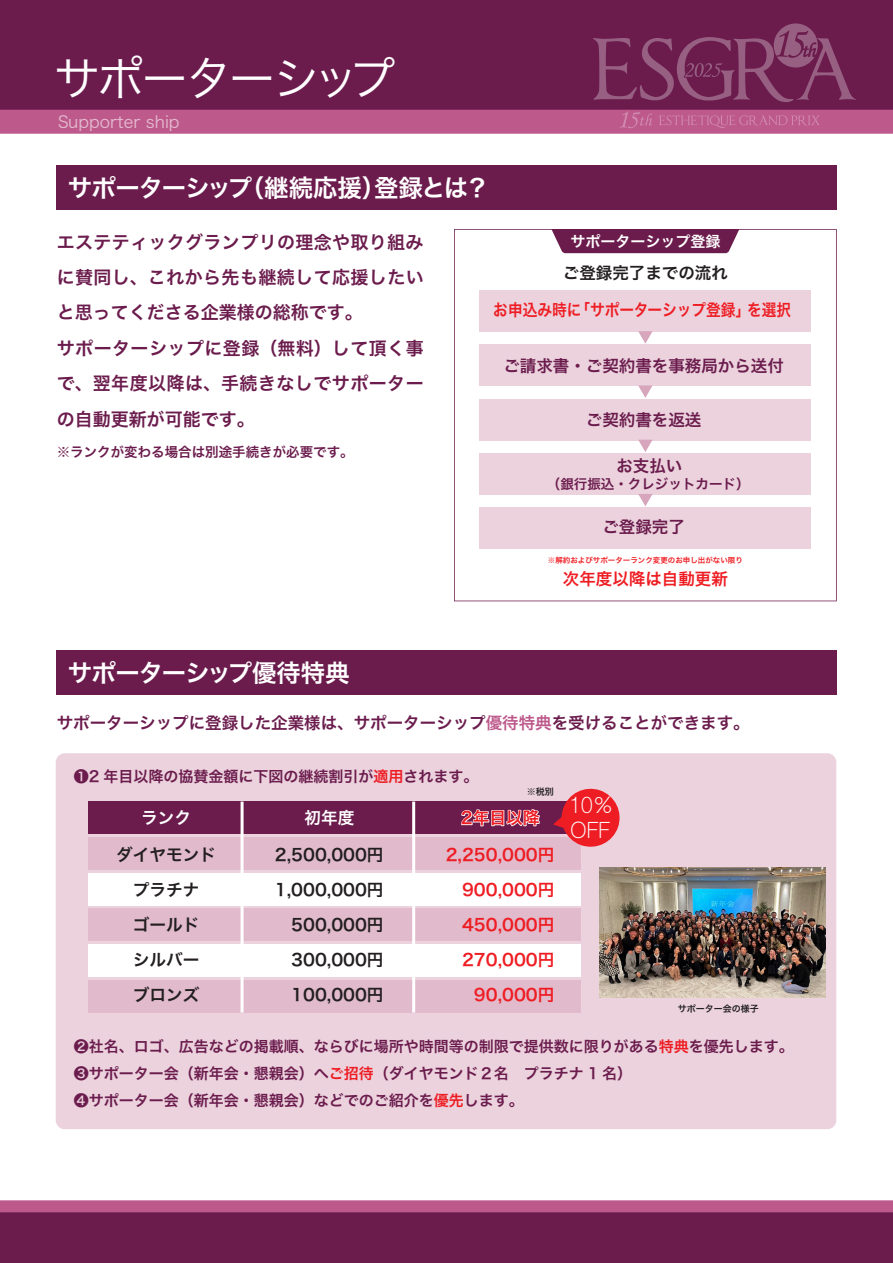
<style>
.page{position:relative;width:893px;height:1263px;background:#fff}
.page>*{position:absolute;margin:0;border:0;box-sizing:border-box;transform-origin:0 0}
.t1{font:46.5px "Hira Kaku Pro W3";letter-spacing:-.06em;color:#fff}
.t2{font:24.45px "Hira Kaku Pro W6";letter-spacing:-.04em;color:#fff}
.t3{font:21.75px/24.8px "Shree Dev 0714";color:#fff}
.t4{font:18px/35.4px "Hira Kaku Pro W6";letter-spacing:.025em;color:#6b1c4d}
.t5{font:16.65px/35px "Hira Kaku Pro W6";color:#231f20;text-align:center}
.t6{font:16.65px/35px "Hira Kaku Pro W6";color:#ee1d23;text-align:right}
.t7{font:16.65px "Hira Kaku Pro W6";color:#fff}
.t8{font:16.5px "Hira Kaku Pro W6";color:#6b1c4d}
.t9{font:16.5px "Hira Kaku Pro W6";color:#ee1d23;scale:.89 1}
.t10{font:16.5px "Hira Kaku Pro W3";color:#fff}
.t11{font:16.5px "Hira Kaku Pro W6";color:#231f20}
.t12{font:16.5px "Hira Kaku Pro W6";color:#ee1d23}
.t13{font:15px/27px "Hira Kaku Pro W6";color:#6b1c4d}
.t14{font:15px "Hira Kaku Pro W6";color:#fff}
.t15{font:13.5px "Hira Kaku Pro W6";color:#6b1c4d}
.t16{font:9px "Hira Kaku Pro W6";color:#231f20}
.t17{font:7.5px "Hira Kaku Pro W6";color:#ee1d23}
.s1{color:#bd598b}
.s2{color:#ee1d23}
</style>
<div class="page">
<svg style="left:0;top:0;width:893px;height:134px;background:#7b2859"></svg>
<svg style="left:0;top:1200px;width:893px;height:63px;background:#7b2859"></svg>
<div style="left:56px;top:753px;width:780px;height:376px;background:#ebd2dd;border-radius:9px"></div>
<div style="left:57px;top:166px;width:780px;height:44px;background:#6b1c4d"></div>
<div style="left:57px;top:650px;width:780px;height:45px;background:#6b1c4d"></div>
<svg style="left:454px;top:229px;width:383px;height:372px;fill:#ebd2dd"></svg>
<div style="left:551px;top:229px;width:188px;height:24px;background:#6b1c4d"></div>
<svg style="left:638px;top:331px;width:15px;height:13px"></svg>
<svg style="left:638px;top:385px;width:15px;height:13px"></svg>
<svg style="left:638px;top:440px;width:15px;height:12px"></svg>
<svg style="left:638px;top:494px;width:15px;height:12px"></svg>
<div style="left:88px;top:801px;width:493px;height:33px;background:#6b1c4d"></div>
<div style="left:88px;top:837px;width:493px;height:32px;background:#e1bbcc"></div>
<div style="left:88px;top:873px;width:493px;height:32px;background:#fff"></div>
<div style="left:88px;top:909px;width:493px;height:32px;background:#e1bbcc"></div>
<div style="left:88px;top:945px;width:493px;height:32px;background:#fff"></div>
<div style="left:88px;top:980px;width:493px;height:32px;background:#e1bbcc"></div>
<svg style="left:553px;top:788px;width:67px;height:59px"></svg>
<svg style="left:460px;top:493px;width:82px;height:334px"></svg>
<hr style="left:241px;top:801px;width:3px;height:211px;background:#fff">
<hr style="left:412px;top:801px;width:3px;height:211px;background:#fff">
<img style="left:599px;top:867px;width:226px;height:131px">
<svg style="left:659px;top:115px;width:161px;height:13px;background:#c06191"></svg>
<svg style="left:619px;top:111px;width:33px;height:17px"></svg>
<svg style="left:593px;top:23px;width:263px;height:79px;background:#762d5b"></svg>
<h1 class="t1" style="left:54px;top:37px;width:343px">サポーターシップ</h1>
<p class="t10" style="left:57px;top:107px;width:124px">Supporter ship</p>
<h2 class="t2" style="left:68px;top:166px;width:423px">サポーターシップ（継続応援）登録とは？</h2>
<p class="t4" style="left:57px;top:224px;width:369px">エステティックグランプリの理念や取り組みに賛同し、これから先も継続して応援したいと思ってくださる企業様の総称です。<br>サポーターシップに登録（無料）して頂く事で、翌年度以降は、手続きなしでサポーターの自動更新が可能です。</p>
<p class="t15" style="left:57px;top:440px;width:298px">※ランクが変わる場合は別途手続きが必要です。</p>
<p class="t14" style="left:570px;top:228px;width:151px">サポーターシップ登録</p>
<p class="t11" style="left:563px;top:258px;width:166px">ご登録完了までの流れ</p>
<p class="t9" style="left:493px;top:295px;width:336px">お申込み時に「サポーターシップ登録」を選択</p>
<p class="t8" style="left:503px;top:351px;width:282px">ご請求書・ご契約書を事務局から送付</p>
<p class="t8" style="left:586px;top:405px;width:117px">ご契約書を返送</p>
<p class="t8" style="left:616px;top:450px;width:67px">お支払い</p>
<p class="t15" style="left:547px;top:472px;width:204px">（銀行振込・クレジットカード）</p>
<p class="t8" style="left:602px;top:512px;width:84px">ご登録完了</p>
<p class="t17" style="left:548px;top:554px;width:196px">※解約およびサポーターランク変更のお申し出がない限り</p>
<p class="t12" style="left:563px;top:564px;width:166px">次年度以降は自動更新</p>
<h2 class="t2" style="left:68px;top:651px;width:283px">サポーターシップ優待特典</h2>
<p class="t8" style="left:57px;top:708px;width:694px">サポーターシップに登録した企業様は、サポーターシップ<span class="s1">優待特典</span>を受けることができます。</p>
<p class="t13" style="left:74px;top:762px;width:406px">❶2 年目以降の協賛金額に下図の継続割引が<span class="s2">適用</span>されます。</p>
<p class="t7" style="left:141px;top:803px;width:51px">ランク</p>
<p class="t5" style="left:116px;top:837px;width:101px">ダイヤモンドプラチナ<br>ゴールド<br>シルバー<br>ブロンズ</p>
<p class="t7" style="left:304px;top:803px;width:51px">初年度</p>
<p class="t5" style="left:275px;top:837px;width:110px;text-align:right">2,500,000円<br>1,000,000円<br>500,000円<br>300,000円<br>100,000円</p>
<p class="t16" style="left:527px;top:783px;width:28px">※税別</p>
<p class="t6" style="left:461px;top:800px;width:80px">2年目以降</p>
<p class="t6" style="left:446px;top:837px;width:110px">2,250,000円<br>900,000円<br>450,000円<br>270,000円<br>90,000円</p>
<h3 class="t3" style="left:568px;top:795px;width:47px">10%<br>OFF</h3>
<p class="t16" style="left:678px;top:1001px;width:82px">サポーター会の様子</p>
<p class="t13" style="left:74px;top:1032px;width:722px">❷社名、ロゴ、広告などの掲載順、ならびに場所や時間等の制限で提供数に限りがある<span class="s2">特典</span>を優先します。<br>❸サポーター会（新年会・懇親会）へ<span class="s2">ご招待</span>（ダイヤモンド２名　プラチナ 1 名）<br>❹サポーター会（新年会・懇親会）などでのご紹介を<span class="s2">優先</span>します。</p>
</div>
